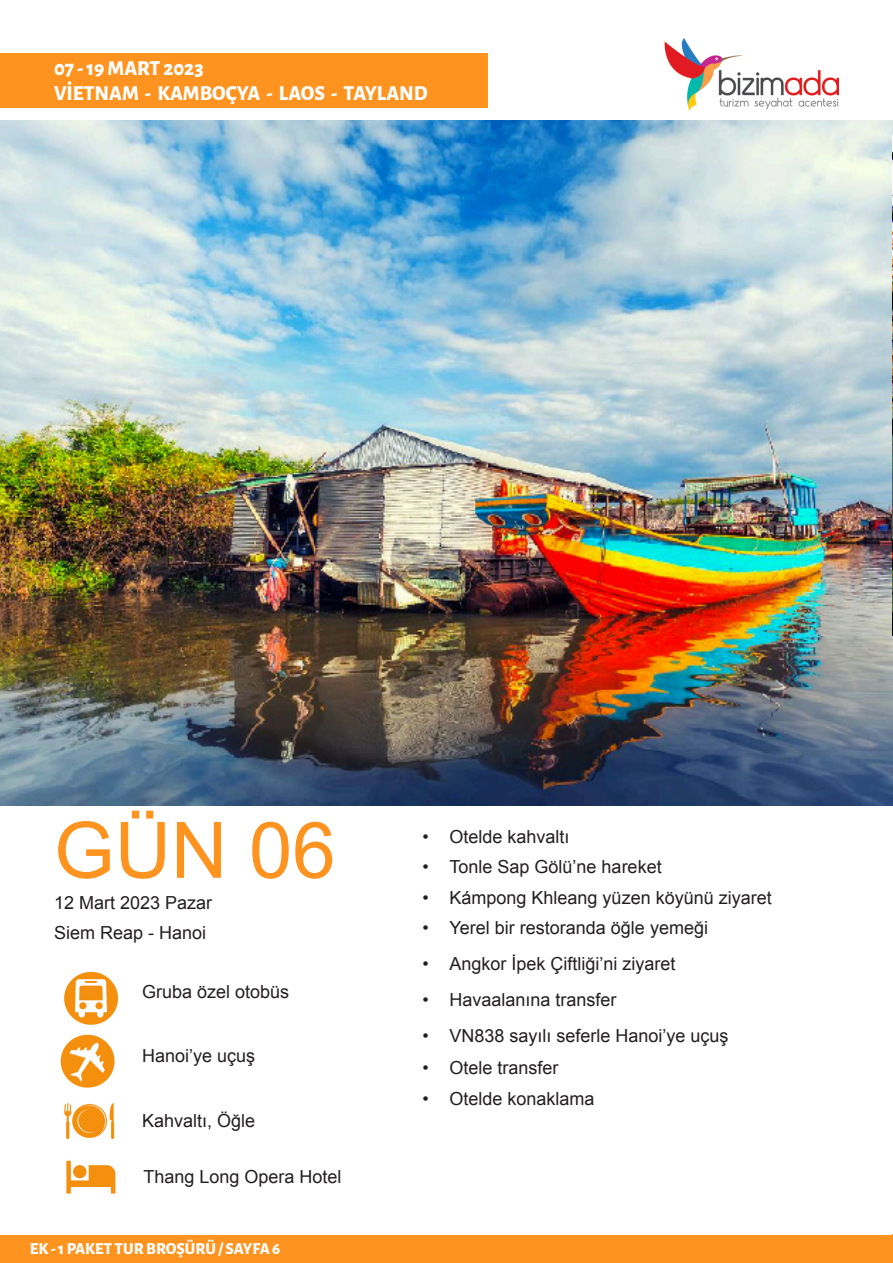
<style>
.page{position:relative;width:893px;height:1263px;background:#fff}
.page>*{position:absolute;margin:0;border:0;box-sizing:border-box;transform-origin:0 0}
.t1{font:78px "Arial";color:#ff931f}
.t2{font:800 21px "Alegreya Sans";color:#fff}
.t3{font:18px "Arial";color:#231f20}
.t4{font:800 16.5px "Alegreya Sans";color:#fff}
</style>
<div class="page">
<div style="left:0;top:1235px;width:893px;height:28px;background:#ff931f"></div>
<div style="left:0;top:54px;width:487px;height:54px;background:#ff931f"></div>
<img style="left:664px;top:39px;width:175px;height:71px">
<img style="left:0;top:120px;width:893px;height:686px">
<img style="left:60px;top:971px;width:58px;height:223px">
<img style="left:892px;top:136px;width:1px;height:499px">
<p class="t2" style="left:54px;top:52px;width:151px">07 - 19 MART 2023</p>
<p class="t2" style="left:54px;top:77px;width:375px">VİETNAM - KAMBOÇYA - LAOS - TAYLAND</p>
<p class="t1" style="left:54px;top:799px;width:283px">GÜN 06</p>
<p class="t3" style="left:54px;top:891px;width:160px">12 Mart 2023 Pazar</p>
<p class="t3" style="left:54px;top:921px;width:154px">Siem Reap - Hanoi</p>
<p class="t3" style="left:142px;top:980px;width:149px">Gruba özel otobüs</p>
<p class="t3" style="left:142px;top:1043px;width:115px">Hanoi’ye uçuş</p>
<p class="t3" style="left:142px;top:1108px;width:115px">Kahvaltı, Öğle</p>
<p class="t3" style="left:144px;top:1165px;width:200px">Thang Long Opera Hotel</p>
<p class="t4" style="left:30px;top:1235px;width:252px">EK - 1 PAKET TUR BROŞÜRÜ / SAYFA 6</p>
<p class="t3" style="left:422px;top:825px;width:149px">• Otelde kahvaltı</p>
<p class="t3" style="left:423px;top:855px;width:241px">• Tonle Sap Gölü’ne hareket</p>
<p class="t3" style="left:423px;top:885px;width:351px">• Kámpong Khleang yüzen köyünü ziyaret</p>
<p class="t3" style="left:423px;top:916px;width:287px">• Yerel bir restoranda öğle yemeği</p>
<p class="t3" style="left:423px;top:952px;width:255px">• Angkor İpek Çiftliği’ni ziyaret</p>
<p class="t3" style="left:422px;top:988px;width:196px">• Havaalanına transfer</p>
<p class="t3" style="left:422px;top:1024px;width:308px">• VN838 sayılı seferle Hanoi’ye uçuş</p>
<p class="t3" style="left:422px;top:1056px;width:138px">• Otele transfer</p>
<p class="t3" style="left:422px;top:1087px;width:174px">• Otelde konaklama</p>
</div>
